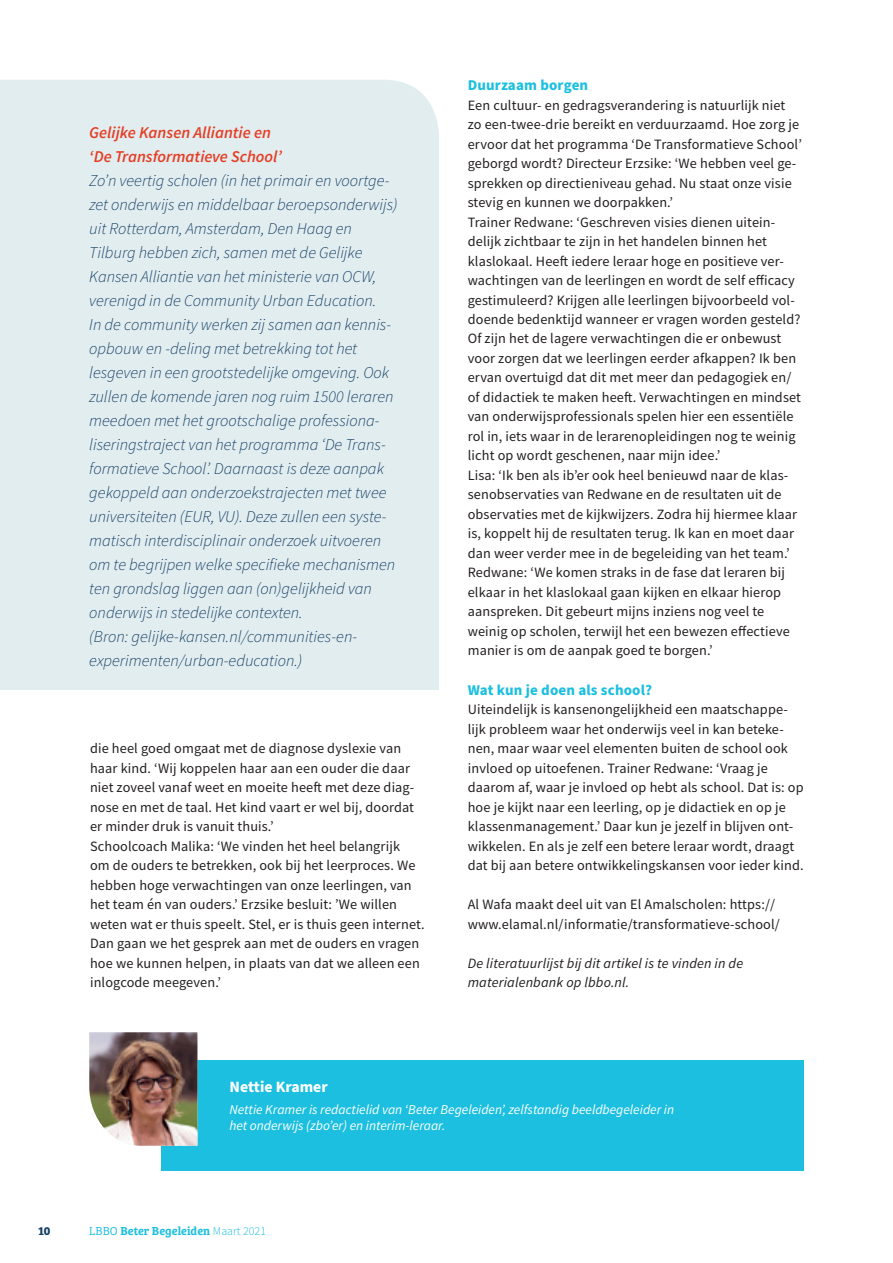
<style>
.page{position:relative;width:893px;height:1263px;background:#fff}
.page>*{position:absolute;margin:0;border:0;box-sizing:border-box;transform-origin:0 0}
.t1{font:italic 300 16.5px/24px "Source Sans Pro";color:#164165}
.t2{font:italic 600 16.5px/24px "Source Sans Pro";color:#e53e25}
.t3{font:700 15.75px "Source Sans Pro";color:#fff}
.t4{font:700 15px "Source Sans Pro";letter-spacing:.01em;color:#1cbfdf}
.t5{font:14.25px/19.5px "Source Sans Pro";letter-spacing:.01em;color:#231f20}
.t6{font:italic 14.25px/19.5px "Source Sans Pro";letter-spacing:.01em;color:#231f20}
.t7{font:italic 13.5px/16.2px "Source Sans Pro";color:#fff}
.t8{font:600 12px "Bree Serif";color:#1cbfdf}
.t9{font:700 12px "Bree Serif";color:#164165}
.s1{font-weight:300}
.s2{font-family:"Source Sans Pro";font-weight:300}
</style>
<div class="page">
<div style="left:162px;top:1060px;width:642px;height:111px;background:#1cbfdf"></div>
<img style="left:89px;top:1032px;width:108px;height:114px">
<div style="left:0;top:80px;width:439px;height:610px;background:#e2edf0"></div>
<p class="t2" style="left:89px;top:120px;width:194px">Gelijke Kansen Alliantie en ‘De Transformatieve School’</p>
<p class="t1" style="left:89px;top:168px;width:310px">Zo’n veertig scholen (in het primair en voortge&shy;zet onderwijs en middelbaar beroepsonderwijs) uit Rotterdam, Amsterdam, Den Haag en Tilburg hebben zich, samen met de Gelijke Kansen Alliantie van het ministerie van OCW, verenigd in de Community Urban Education.<br>In de community werken zij samen aan kennis&shy;opbouw en -deling met betrekking tot het lesgeven in een grootstedelijke omgeving. Ook zullen de komende jaren nog ruim 1500 leraren meedoen met het grootschalige professiona&shy;liseringstraject van het programma ‘De Trans&shy;formatieve School’. Daarnaast is deze aanpak gekoppeld aan onderzoekstrajecten met twee universiteiten (EUR, VU). Deze zullen een syste&shy;matisch interdisciplinair onderzoek uitvoeren om te begrijpen welke specifieke mechanismen ten grondslag liggen aan (on)gelijkheid van onderwijs in stedelijke contexten.<br>(Bron: gelijke-kansen.nl/communities-en&shy;experimenten/urban-education.)</p>
<p class="t5" style="left:90px;top:738px;width:336px">die heel goed omgaat met de diagnose dyslexie van haar kind. ‘Wij koppelen haar aan een ouder die daar niet zoveel vanaf weet en moeite heeft met deze diag&shy;nose en met de taal. Het kind vaart er wel bij, doordat er minder druk is vanuit thuis.’<br>Schoolcoach Malika: ‘We vinden het heel belangrijk<br>om de ouders te betrekken, ook bij het leerproces. We hebben hoge verwachtingen van onze leerlingen, van het team én van ouders.’ Erzsike besluit: ’We willen weten wat er thuis speelt. Stel, er is thuis geen internet.<br>Dan gaan we het gesprek aan met de ouders en vragen hoe we kunnen helpen, in plaats van dat we alleen een inlogcode meegeven.’</p>
<p class="t3" style="left:230px;top:1076px;width:100px">Nettie Kramer</p>
<p class="t4" style="left:468px;top:75px;width:122px">Duurzaam borgen</p>
<p class="t5" style="left:468px;top:95px;width:336px">Een cultuur- en gedragsverandering is natuurlijk niet zo een-twee-drie bereikt en verduurzaamd. Hoe zorg je ervoor dat het programma ‘De Transformatieve School’ geborgd wordt? Directeur Erzsike: ‘We hebben veel ge&shy;sprekken op directieniveau gehad. Nu staat onze visie stevig en kunnen we doorpakken.’<br>Trainer Redwane: ‘Geschreven visies dienen uitein&shy;delijk zichtbaar te zijn in het handelen binnen het klaslokaal. Heeft iedere leraar hoge en positieve ver&shy;wachtingen van de leerlingen en wordt de self efficacy gestimuleerd? Krijgen alle leerlingen bijvoorbeeld vol&shy;doende bedenktijd wanneer er vragen worden gesteld?<br>Of zijn het de lagere verwachtingen die er onbewust voor zorgen dat we leerlingen eerder afkappen? Ik ben ervan overtuigd dat dit met meer dan pedagogiek en/ of didactiek te maken heeft. Verwachtingen en mindset van onderwijsprofessionals spelen hier een essentiële rol in, iets waar in de lerarenopleidingen nog te weinig licht op wordt geschenen, naar mijn idee.’<br>Lisa: ‘Ik ben als ib’er ook heel benieuwd naar de klas&shy;senobservaties van Redwane en de resultaten uit de observaties met de kijkwijzers. Zodra hij hiermee klaar is, koppelt hij de resultaten terug. Ik kan en moet daar dan weer verder mee in de begeleiding van het team.’ Redwane: ‘We komen straks in de fase dat leraren bij elkaar in het klaslokaal gaan kijken en elkaar hierop aanspreken. Dit gebeurt mijns inziens nog veel te weinig op scholen, terwijl het een bewezen effectieve manier is om de aanpak goed te borgen.’</p>
<p class="t4" style="left:468px;top:679px;width:186px">Wat kun je doen als school?</p>
<p class="t5" style="left:468px;top:699px;width:337px">Uiteindelijk is kansenongelijkheid een maatschappe&shy;lijk probleem waar het onderwijs veel in kan beteke&shy;nen, maar waar veel elementen buiten de school ook invloed op uitoefenen. Trainer Redwane: ‘Vraag je daarom af, waar je invloed op hebt als school. Dat is: op hoe je kijkt naar een leerling, op je didactiek en op je klassenmanagement.’ Daar kun je jezelf in blijven ont&shy;wikkelen. En als je zelf een betere leraar wordt, draagt dat bij aan betere ontwikkelingskansen voor ieder kind.</p>
<p class="t5" style="left:468px;top:894px;width:314px">Al Wafa maakt deel uit van El Amalscholen: https:// www.elamal.nl/informatie/transformatieve-school/</p>
<p class="t6" style="left:468px;top:953px;width:277px">De literatuurlijst bij dit artikel is te vinden in de materialenbank op lbbo.nl.</p>
<p class="t7" style="left:230px;top:1101px;width:446px">Nettie Kramer is redactielid van ‘Beter Begeleiden’, zelfstandig beeldbegeleider in het onderwijs (zbo’er) en interim-leraar.</p>
<p class="t9" style="left:38px;top:1221px;width:14px">10</p>
<p class="t8" style="left:89px;top:1221px;width:178px"><span class="s1">LBBO</span> Beter Begeleiden <span class="s2">Maart 2021</span></p>
</div>
